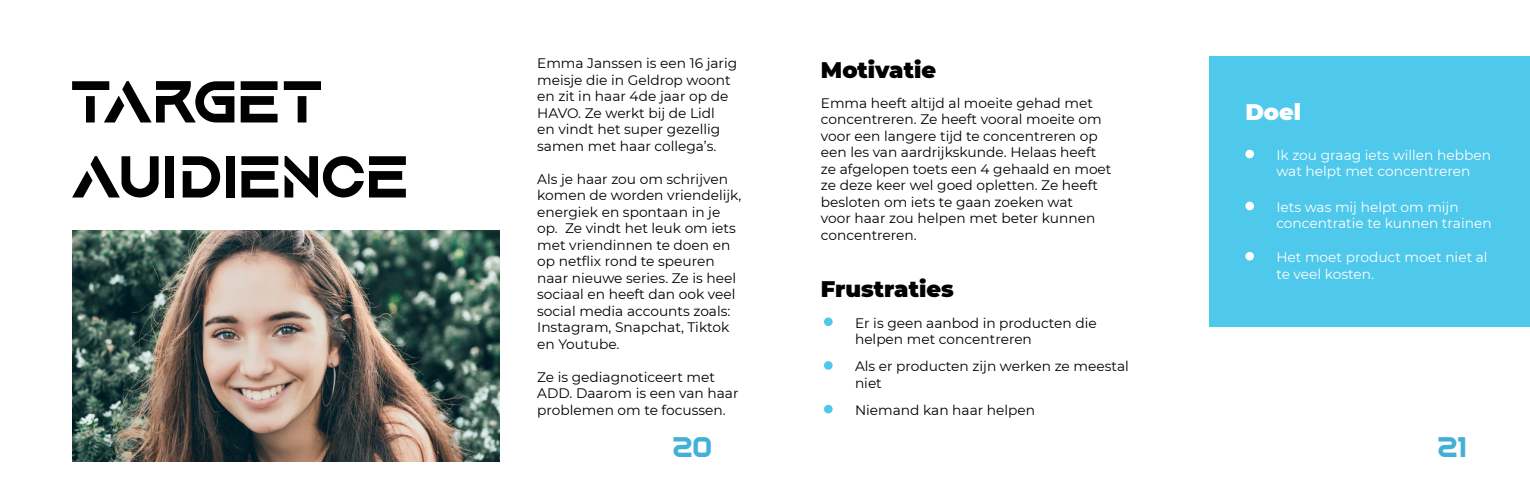
<style>
.page{position:relative;width:1530px;height:495px;background:#fff}
.page>*{position:absolute;margin:0;border:0;box-sizing:border-box;transform-origin:0 0}
.t1{font:700 62.5px/75px "Aquire";color:#000101}
.t2{font:700 30px "Aquire";color:#43b1d5}
.t3{font:900 22.5px "Montserrat";color:#000101}
.t4{font:900 22.5px "Montserrat";color:#fff}
.t5{font:13.75px/16.5px "Montserrat";color:#000101}
.t6{font:13.75px/16.5px "Montserrat";color:#fff}
</style>
<div class="page">
<img style="left:72px;top:230px;width:427px;height:231px">
<div style="left:1209px;top:56px;width:321px;height:270px;background:#4ec8eb"></div>
<div style="left:824px;top:317px;width:9px;height:9px;background:#4ec8eb;border-radius:50%"></div>
<div style="left:1245px;top:150px;width:9px;height:8px;background:#fff;border-radius:50%"></div>
<div style="left:824px;top:361px;width:9px;height:9px;background:#4ec8eb;border-radius:50%"></div>
<div style="left:1245px;top:202px;width:9px;height:8px;background:#fff;border-radius:50%"></div>
<div style="left:824px;top:405px;width:9px;height:8px;background:#4ec8eb;border-radius:50%"></div>
<div style="left:1245px;top:252px;width:9px;height:9px;background:#fff;border-radius:50%"></div>
<h1 class="t1" style="left:69px;top:63px;width:342px">TARGET<br>AUIDIENCE</h1>
<p class="t5" style="left:537px;top:55px;width:201px">Emma Janssen is een 16 jarig meisje die in Geldrop woont en zit in haar 4de jaar op de<br>HAVO. Ze werkt bij de Lidl<br>en vindt het super gezellig samen met haar collega’s.</p>
<p class="t5" style="left:537px;top:170px;width:206px">Als je haar zou om schrijven komen de worden vriendelijk, energiek en spontaan in je op. Ze vindt het leuk om iets met vriendinnen te doen en op netflix rond te speuren naar nieuwe series. Ze is heel sociaal en heeft dan ook veel social media accounts zoals:<br>Instagram, Snapchat, Tiktok en Youtube.</p>
<p class="t5" style="left:537px;top:368px;width:203px">Ze is gediagnoticeert met<br>ADD. Daarom is een van haar problemen om te focussen.</p>
<h2 class="t2" style="left:672px;top:429px;width:42px">20</h2>
<h3 class="t3" style="left:821px;top:53px;width:117px">Motivatie</h3>
<p class="t5" style="left:821px;top:94px;width:292px">Emma heeft altijd al moeite gehad met concentreren. Ze heeft vooral moeite om voor een langere tijd te concentreren op een les van aardrijkskunde. Helaas heeft ze afgelopen toets een 4 gehaald en moet ze deze keer wel goed opletten. Ze heeft besloten om iets te gaan zoeken wat<br>voor haar zou helpen met beter kunnen concentreren.</p>
<h3 class="t3" style="left:821px;top:272px;width:134px">Frustraties</h3>
<p class="t5" style="left:855px;top:314px;width:243px">Er is geen aanbod in producten die helpen met concentreren</p>
<p class="t5" style="left:855px;top:358px;width:275px">Als er producten zijn werken ze meestal niet</p>
<p class="t5" style="left:855px;top:401px;width:182px">Niemand kan haar helpen</p>
<h3 class="t4" style="left:1245px;top:95px;width:57px">Doel</h3>
<p class="t6" style="left:1276px;top:146px;width:216px">Ik zou graag iets willen hebben wat helpt met concentreren</p>
<p class="t6" style="left:1276px;top:198px;width:217px">Iets was mij helpt om mijn concentratie te kunnen trainen</p>
<p class="t6" style="left:1276px;top:249px;width:213px">Het moet product moet niet al te veel kosten.</p>
<h2 class="t2" style="left:1437px;top:429px;width:31px">21</h2>
</div>
